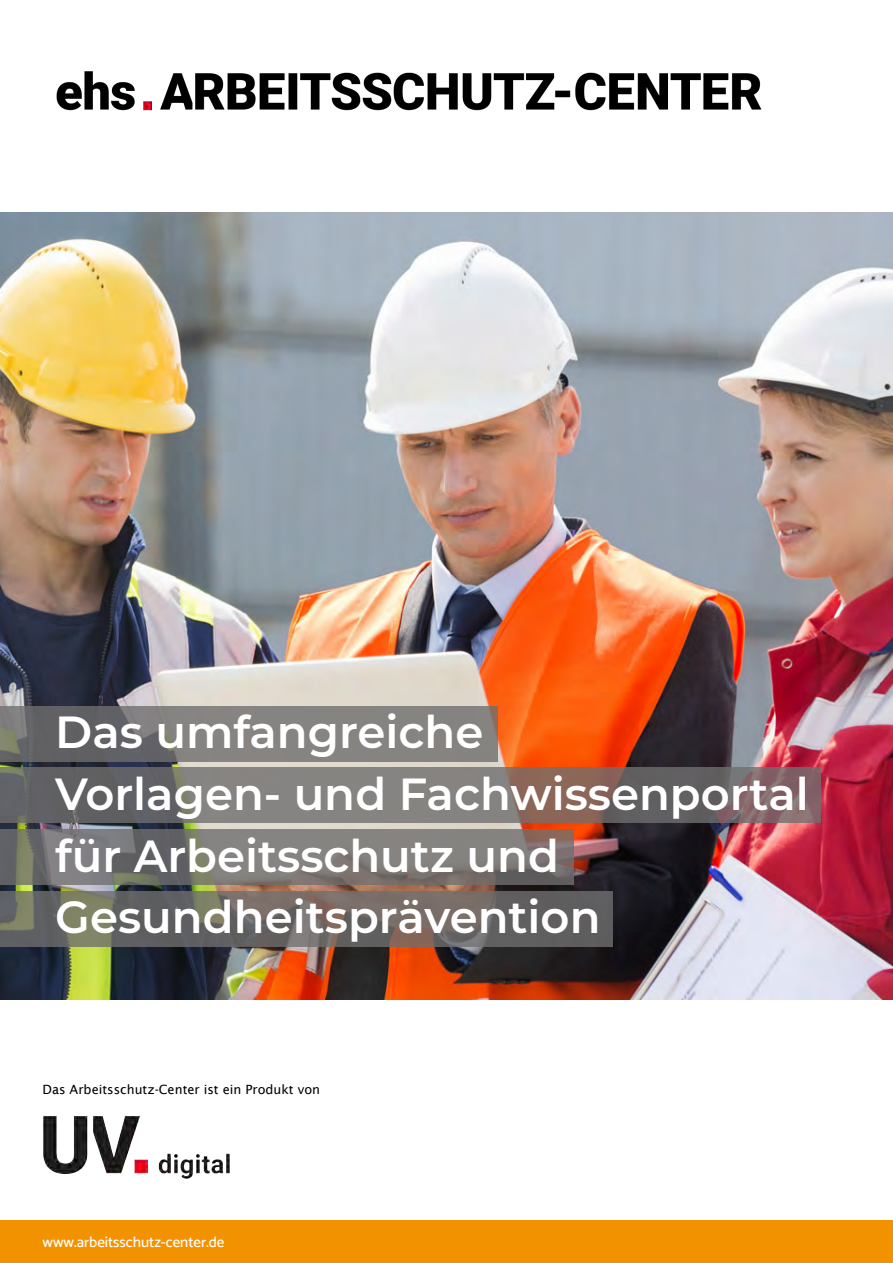
<style>
.page{position:relative;width:893px;height:1263px;background:#fff}
.page>*{position:absolute;margin:0;border:0;box-sizing:border-box;transform-origin:0 0}
.t1{font:600 45px/61.5px "Montserrat";color:#fff}
.t2{font:500 15px "Catamaran";color:#fff}
.t3{font:12.75px "Lucida Sans";color:#000}
</style>
<div class="page">
<img style="left:0;top:213px;width:893px;height:786px">
<svg style="left:0;top:706px;width:497px;height:55px;background:#7c7a79"></svg>
<svg style="left:0;top:767px;width:821px;height:56px;background:#78706e"></svg>
<svg style="left:0;top:829px;width:574px;height:55px;background:#7a7774"></svg>
<svg style="left:0;top:891px;width:612px;height:55px;background:#6c6863"></svg>
<div style="left:0;top:1220px;width:893px;height:43px;background:#f39200"></div>
<img style="left:43px;top:1116px;width:187px;height:63px">
<img style="left:56px;top:71px;width:706px;height:40px">
<p class="t1" style="left:55px;top:700px;width:755px">Das umfangreiche<br>Vorlagen- und Fachwissenportal für Arbeitsschutz und<br>Gesundheitsprävention</p>
<p class="t3" style="left:43px;top:1082px;width:279px">Das Arbeitsschutz-Center ist ein Produkt von</p>
<p class="t2" style="left:43px;top:1233px;width:183px">www.arbeitsschutz-center.de</p>
</div>
